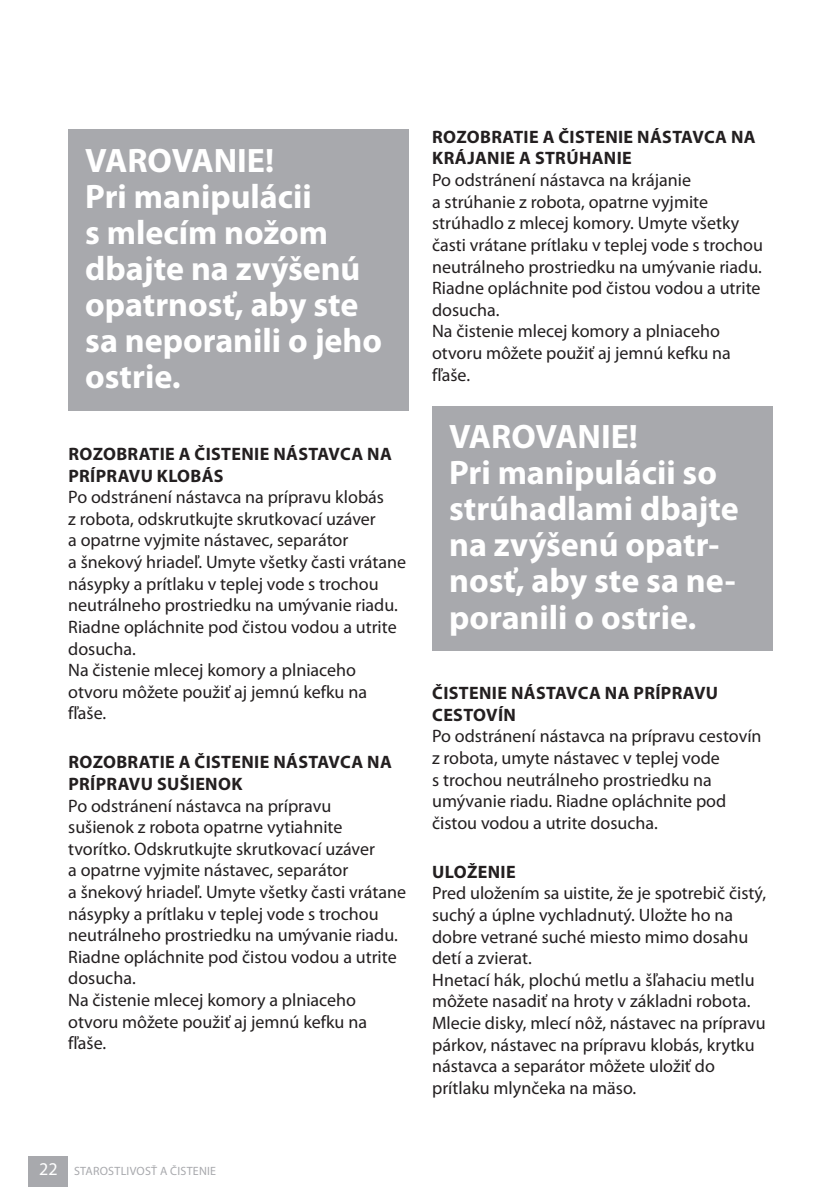
<style>
.page{position:relative;width:840px;height:1187px;background:#fff}
.page>*{position:absolute;margin:0;border:0;box-sizing:border-box;transform-origin:0 0}
.t1{font:700 34px/36px "Myriad Pro";color:#fff}
.t2{font:18px/21.6px "Myriad Pro";color:#231f20}
.t3{font:700 18px/21.6px "Myriad Pro";letter-spacing:.02em;color:#231f20}
.t4{font:12px "Myriad Pro";letter-spacing:.02em;color:#a8a9ad}
.s1{font-size:18px;color:#fff}
</style>
<div class="page">
<div style="left:28px;top:1155px;width:40px;height:31px;background:#a8a9ad"></div>
<div style="left:68px;top:129px;width:340px;height:282px;background:#a8a9ad"></div>
<div style="left:432px;top:405px;width:340px;height:245px;background:#a8a9ad"></div>
<h1 class="t1" style="left:85px;top:145px;width:298px">VAROVANIE!<br>Pri manipulácii<br>s mlecím nožom dbajte na zvýšenú opatrnosť, aby ste sa neporanili o jeho ostrie.</h1>
<p class="t3" style="left:68px;top:444px;width:325px">ROZOBRATIE A ČISTENIE NÁSTAVCA NA<br>PRÍPRAVU KLOBÁS</p>
<p class="t2" style="left:68px;top:487px;width:339px">Po odstránení nástavca na prípravu klobás<br>z robota, odskrutkujte skrutkovací uzáver<br>a opatrne vyjmite nástavec, separátor<br>a šnekový hriadeľ. Umyte všetky časti vrátane násypky a prítlaku v teplej vode s trochou neutrálneho prostriedku na umývanie riadu.<br>Riadne opláchnite pod čistou vodou a utrite dosucha.<br>Na čistenie mlecej komory a plniaceho otvoru môžete použiť aj jemnú kefku na fľaše.</p>
<p class="t3" style="left:68px;top:752px;width:325px">ROZOBRATIE A ČISTENIE NÁSTAVCA NA<br>PRÍPRAVU SUŠIENOK</p>
<p class="t2" style="left:68px;top:795px;width:339px">Po odstránení nástavca na prípravu<br>sušienok z robota opatrne vytiahnite tvorítko. Odskrutkujte skrutkovací uzáver<br>a opatrne vyjmite nástavec, separátor<br>a šnekový hriadeľ. Umyte všetky časti vrátane násypky a prítlaku v teplej vode s trochou neutrálneho prostriedku na umývanie riadu.<br>Riadne opláchnite pod čistou vodou a utrite dosucha.<br>Na čistenie mlecej komory a plniaceho otvoru môžete použiť aj jemnú kefku na fľaše.</p>
<p class="t4" style="left:39px;top:1165px;width:178px"><span class="s1">22</span> STAROSTLIVOSŤ A ČISTENIE</p>
<p class="t3" style="left:432px;top:127px;width:325px">ROZOBRATIE A ČISTENIE NÁSTAVCA NA<br>KRÁJANIE A STRÚHANIE</p>
<p class="t2" style="left:432px;top:170px;width:332px">Po odstránení nástavca na krájanie<br>a strúhanie z robota, opatrne vyjmite strúhadlo z mlecej komory. Umyte všetky časti vrátane prítlaku v teplej vode s trochou neutrálneho prostriedku na umývanie riadu.<br>Riadne opláchnite pod čistou vodou a utrite dosucha.<br>Na čistenie mlecej komory a plniaceho otvoru môžete použiť aj jemnú kefku na fľaše.</p>
<h1 class="t1" style="left:449px;top:421px;width:291px">VAROVANIE!<br>Pri manipulácii so strúhadlami dbajte na zvýšenú opatr&shy;nosť, aby ste sa ne&shy;poranili o ostrie.</h1>
<p class="t3" style="left:432px;top:683px;width:287px">ČISTENIE NÁSTAVCA NA PRÍPRAVU<br>CESTOVÍN</p>
<p class="t2" style="left:432px;top:726px;width:331px">Po odstránení nástavca na prípravu cestovín z robota, umyte nástavec v teplej vode<br>s trochou neutrálneho prostriedku na umývanie riadu. Riadne opláchnite pod čistou vodou a utrite dosucha.</p>
<p class="t3" style="left:432px;top:862px;width:85px">ULOŽENIE</p>
<p class="t2" style="left:432px;top:883px;width:335px">Pred uložením sa uistite, že je spotrebič čistý, suchý a úplne vychladnutý. Uložte ho na dobre vetrané suché miesto mimo dosahu detí a zvierat.<br>Hnetací hák, plochú metlu a šľahaciu metlu môžete nasadiť na hroty v základni robota.<br>Mlecie disky, mlecí nôž, nástavec na prípravu párkov, nástavec na prípravu klobás, krytku nástavca a separátor môžete uložiť do prítlaku mlynčeka na mäso.</p>
</div>
